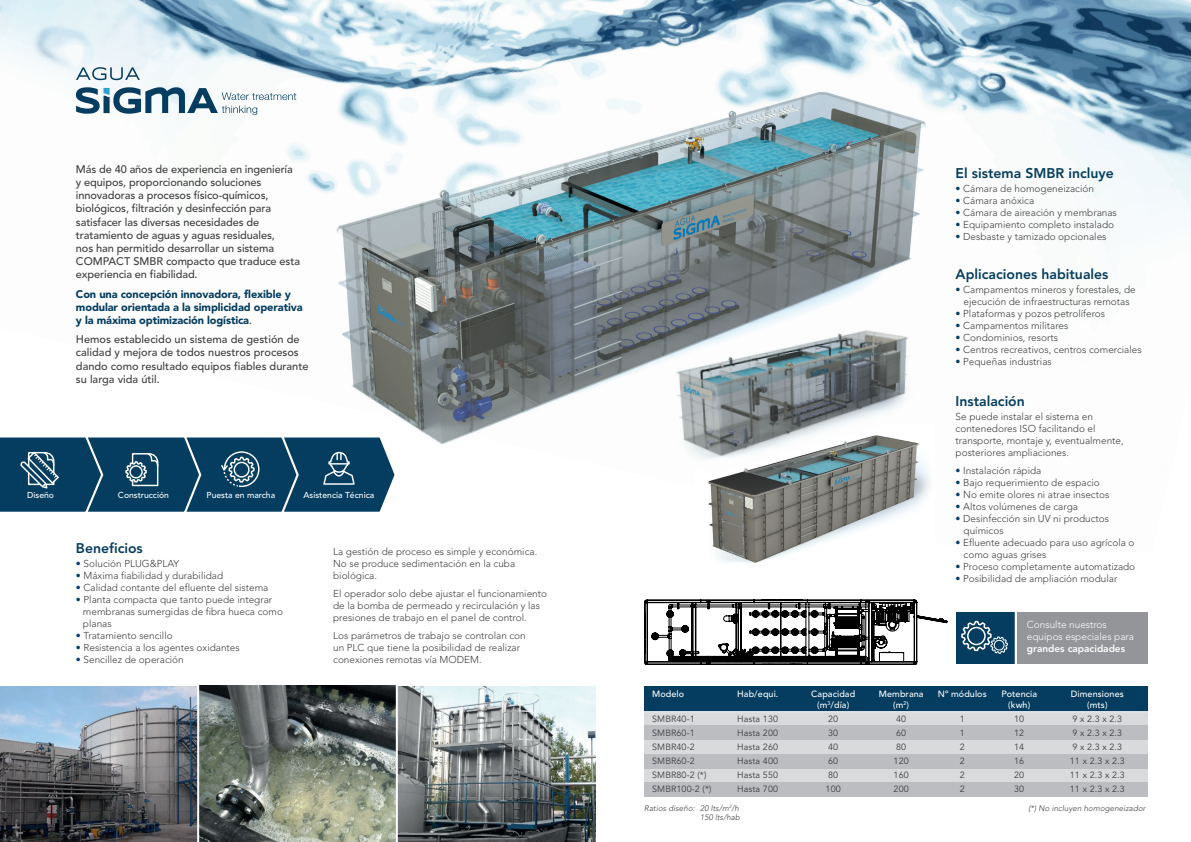
<style>
.page{position:relative;width:1191px;height:842px;background:#fff}
.page>*{position:absolute;margin:0;border:0;box-sizing:border-box;transform-origin:0 0}
.t1{font:800 14px "Avenir";color:#043d5f}
.t2{font:500 11px/13.2px "Avenir";letter-spacing:-.01em;color:#3e3e3f}
.t3{font:900 11px/13.2px "Avenir";letter-spacing:-.01em;color:#043d5f}
.t4{font:300 10px/12px "Avenir";color:#3e3e3f}
.t5{font:300 10px/12px "Avenir";color:#fff}
.t6{font:9px "Avenir";letter-spacing:.01em;color:#3e3e3f}
.t7{font:500 9px "Avenir";letter-spacing:.01em;color:#fff}
.t8{font:500 8.6px "Avenir";color:#fff}
.t9{font:italic 300 8px "Avenir";letter-spacing:.01em;color:#3e3e3f}
.s1{font-weight:500;color:#3e3e3f}
.s2{color:#043d5f}
.s3{font-weight:800}
</style>
<div class="page">
<img style="left:0;top:0;width:1191px;height:227px">
<svg style="left:76px;top:87px;width:220px;height:28px"></svg>
<svg style="left:76px;top:67px;width:64px;height:13px"></svg>
<svg style="left:0;top:437px;width:383px;height:75px;background:#174c6b"></svg>
<img style="left:0;top:686px;width:595px;height:156px">
<hr style="left:197px;top:673px;width:2px;height:169px;background:#fff">
<hr style="left:396px;top:678px;width:2px;height:164px;background:#fff">
<div style="left:644px;top:688px;width:504px;height:108px;background:#d9dadc"></div>
<div style="left:644px;top:686px;width:504px;height:26px;background:#043d5f"></div>
<div style="left:644px;top:726px;width:504px;height:14px;background:#bcbdc0"></div>
<hr style="left:614px;top:711px;width:549px;height:1px;background:#fff">
<div style="left:644px;top:754px;width:504px;height:14px;background:#bcbdc0"></div>
<div style="left:644px;top:782px;width:504px;height:14px;background:#bcbdc0"></div>
<div style="left:956px;top:612px;width:58px;height:52px;background:#043d5f"></div>
<svg style="left:961px;top:620px;width:47px;height:34px"></svg>
<svg style="left:994px;top:640px;width:10px;height:10px"></svg>
<div style="left:993px;top:639px;width:11px;height:12px;border:1px solid #fff;border-radius:5px"></div>
<div style="left:1017px;top:612px;width:130px;height:52px;background:#939598"></div>
<img style="left:333px;top:50px;width:615px;height:454px">
<img style="left:695px;top:424px;width:239px;height:139px">
<img style="left:664px;top:321px;width:253px;height:151px">
<svg style="left:644px;top:600px;width:303px;height:65px"></svg>
<p class="t2" style="left:76px;top:163px;width:226px">Más de 40 años de experiencia en ingeniería y equipos, proporcionando soluciones innovadoras a procesos físico-químicos, biológicos, filtración y desinfección para satisfacer las diversas necesidades de tratamiento de aguas y aguas residuales,<br>nos han permitido desarrollar un sistema COMPACT SMBR compacto que traduce esta experiencia en fiabilidad.</p>
<p class="t3" style="left:76px;top:287px;width:228px">Con una concepción innovadora, flexible y modular orientada a la simplicidad operativa y la máxima optimización logística<span class="s1">.</span></p>
<p class="t2" style="left:76px;top:333px;width:234px">Hemos establecido un sistema de gestión de calidad y mejora de todos nuestros procesos dando como resultado equipos fiables durante su larga vida útil.</p>
<p class="t8" style="left:27px;top:490px;width:28px">Diseño</p>
<p class="t8" style="left:118px;top:490px;width:53px">Construcción</p>
<p class="t8" style="left:207px;top:490px;width:70px">Puesta en marcha</p>
<p class="t8" style="left:303px;top:490px;width:72px">Asistencia Técnica</p>
<p class="t1" style="left:76px;top:540px;width:68px">Beneficios</p>
<p class="t4" style="left:76px;top:558px;width:105px"><span class="s2">•</span> Solución PLUG&amp;PLAY</p>
<p class="t4" style="left:76px;top:570px;width:149px"><span class="s2">•</span> Máxima fiabilidad y durabilidad</p>
<p class="t4" style="left:76px;top:582px;width:194px"><span class="s2">•</span> Calidad contante del efluente del sistema</p>
<p class="t4" style="left:83px;top:594px;width:201px;text-indent:-7px"><span class="s2">•</span> Planta compacta que tanto puede integrar membranas sumergidas de fibra hueca como planas</p>
<p class="t4" style="left:76px;top:630px;width:98px"><span class="s2">•</span> Tratamiento sencillo</p>
<p class="t4" style="left:76px;top:642px;width:165px"><span class="s2">•</span> Resistencia a los agentes oxidantes</p>
<p class="t4" style="left:76px;top:654px;width:109px"><span class="s2">•</span> Sencillez de operación</p>
<p class="t4" style="left:333px;top:546px;width:206px">La gestión de proceso es simple y económica.</p>
<p class="t4" style="left:333px;top:558px;width:183px">No se produce sedimentación en la cuba biológica.</p>
<p class="t4" style="left:333px;top:588px;width:215px">El operador solo debe ajustar el funcionamiento de la bomba de permeado y recirculación y las presiones de trabajo en el panel de control.</p>
<p class="t4" style="left:333px;top:630px;width:194px">Los parámetros de trabajo se controlan con un PLC que tiene la posibilidad de realizar conexiones remotas vía MODEM.</p>
<p class="t1" style="left:955px;top:165px;width:160px">El sistema SMBR incluye</p>
<p class="t4" style="left:955px;top:182px;width:140px"><span class="s2">•</span> Cámara de homogeneización</p>
<p class="t4" style="left:955px;top:194px;width:80px"><span class="s2">•</span> Cámara anóxica</p>
<p class="t4" style="left:955px;top:206px;width:163px"><span class="s2">•</span> Cámara de aireación y membranas</p>
<p class="t4" style="left:955px;top:218px;width:160px"><span class="s2">•</span> Equipamiento completo instalado</p>
<p class="t4" style="left:955px;top:230px;width:152px"><span class="s2">•</span> Desbaste y tamizado opcionales</p>
<p class="t1" style="left:955px;top:266px;width:154px">Aplicaciones habituales</p>
<p class="t4" style="left:955px;top:283px;width:182px;text-align:center"><span class="s2">•</span> Campamentos mineros y forestales, de ejecución de infraestructuras remotas</p>
<p class="t4" style="left:955px;top:307px;width:151px"><span class="s2">•</span> Plataformas y pozos petrolíferos</p>
<p class="t4" style="left:955px;top:319px;width:114px"><span class="s2">•</span> Campamentos militares</p>
<p class="t4" style="left:955px;top:331px;width:104px"><span class="s2">•</span> Condominios, resorts</p>
<p class="t4" style="left:955px;top:343px;width:188px"><span class="s2">•</span> Centros recreativos, centros comerciales</p>
<p class="t4" style="left:955px;top:355px;width:98px"><span class="s2">•</span> Pequeñas industrias</p>
<p class="t1" style="left:955px;top:392px;width:71px">Instalación</p>
<p class="t4" style="left:955px;top:410px;width:170px">Se puede instalar el sistema en contenedores ISO facilitando el transporte, montaje y, eventualmente, posteriores ampliaciones.</p>
<p class="t4" style="left:955px;top:464px;width:87px"><span class="s2">•</span> Instalación rápida</p>
<p class="t4" style="left:955px;top:476px;width:146px"><span class="s2">•</span> Bajo requerimiento de espacio</p>
<p class="t4" style="left:955px;top:488px;width:155px"><span class="s2">•</span> No emite olores ni atrae insectos</p>
<p class="t4" style="left:955px;top:500px;width:124px"><span class="s2">•</span> Altos volúmenes de carga</p>
<p class="t4" style="left:963px;top:512px;width:147px;text-indent:-8px"><span class="s2">•</span> Desinfección sin UV ni productos químicos</p>
<p class="t4" style="left:963px;top:536px;width:172px;text-indent:-8px"><span class="s2">•</span> Efluente adecuado para uso agrícola o como aguas grises</p>
<p class="t4" style="left:955px;top:560px;width:181px"><span class="s2">•</span> Proceso completamente automatizado</p>
<p class="t4" style="left:955px;top:572px;width:163px"><span class="s2">•</span> Posibilidad de ampliación modular</p>
<p class="t5" style="left:1027px;top:618px;width:81px">Consulte nuestros</p>
<p class="t5" style="left:1027px;top:630px;width:109px">equipos especiales para <span class="s3">grandes capacidades</span></p>
<p class="t7" style="left:652px;top:689px;width:33px">Modelo</p>
<p class="t7" style="left:737px;top:689px;width:43px">Hab/equi.</p>
<p class="t7" style="left:811px;top:689px;width:46px">Capacidad</p>
<p class="t7" style="left:879px;top:689px;width:46px">Membrana</p>
<p class="t7" style="left:937px;top:689px;width:50px">Nº módulos</p>
<p class="t7" style="left:1001px;top:689px;width:37px">Potencia</p>
<p class="t7" style="left:1070px;top:689px;width:54px">Dimensiones</p>
<p class="t7" style="left:817px;top:700px;width:34px">(m<sup>3</sup>/día)</p>
<p class="t7" style="left:893px;top:700px;width:17px">(m<sup>2</sup>)</p>
<p class="t7" style="left:1008px;top:700px;width:23px">(kwh)</p>
<p class="t7" style="left:1087px;top:700px;width:22px">(mts)</p>
<p class="t6" style="left:652px;top:714px;width:44px">SMBR40-1</p>
<p class="t6" style="left:737px;top:714px;width:42px">Hasta 130</p>
<p class="t6" style="left:828px;top:714px;width:12px">20</p>
<p class="t6" style="left:896px;top:714px;width:12px">40</p>
<p class="t6" style="left:959px;top:714px;width:7px">1</p>
<p class="t6" style="left:1014px;top:714px;width:12px">10</p>
<p class="t6" style="left:1072px;top:714px;width:51px">9 x 2.3 x 2.3</p>
<p class="t6" style="left:652px;top:728px;width:44px">SMBR60-1</p>
<p class="t6" style="left:737px;top:728px;width:42px">Hasta 200</p>
<p class="t6" style="left:828px;top:728px;width:12px">30</p>
<p class="t6" style="left:896px;top:728px;width:12px">60</p>
<p class="t6" style="left:959px;top:728px;width:7px">1</p>
<p class="t6" style="left:1014px;top:728px;width:12px">12</p>
<p class="t6" style="left:1072px;top:728px;width:51px">9 x 2.3 x 2.3</p>
<p class="t6" style="left:652px;top:742px;width:44px">SMBR40-2</p>
<p class="t6" style="left:737px;top:742px;width:42px">Hasta 260</p>
<p class="t6" style="left:828px;top:742px;width:12px">40</p>
<p class="t6" style="left:896px;top:742px;width:12px">80</p>
<p class="t6" style="left:959px;top:742px;width:7px">2</p>
<p class="t6" style="left:1014px;top:742px;width:12px">14</p>
<p class="t6" style="left:1072px;top:742px;width:51px">9 x 2.3 x 2.3</p>
<p class="t6" style="left:652px;top:756px;width:44px">SMBR60-2</p>
<p class="t6" style="left:737px;top:756px;width:42px">Hasta 400</p>
<p class="t6" style="left:828px;top:756px;width:12px">60</p>
<p class="t6" style="left:893px;top:756px;width:17px">120</p>
<p class="t6" style="left:959px;top:756px;width:7px">2</p>
<p class="t6" style="left:1014px;top:756px;width:12px">16</p>
<p class="t6" style="left:1069px;top:756px;width:56px">11 x 2.3 x 2.3</p>
<p class="t6" style="left:652px;top:770px;width:56px">SMBR80-2 (*)</p>
<p class="t6" style="left:737px;top:770px;width:42px">Hasta 550</p>
<p class="t6" style="left:828px;top:770px;width:12px">80</p>
<p class="t6" style="left:893px;top:770px;width:17px">160</p>
<p class="t6" style="left:959px;top:770px;width:7px">2</p>
<p class="t6" style="left:1014px;top:770px;width:12px">20</p>
<p class="t6" style="left:1069px;top:770px;width:56px">11 x 2.3 x 2.3</p>
<p class="t6" style="left:652px;top:784px;width:61px">SMBR100-2 (*)</p>
<p class="t6" style="left:737px;top:784px;width:42px">Hasta 700</p>
<p class="t6" style="left:825px;top:784px;width:17px">100</p>
<p class="t6" style="left:893px;top:784px;width:17px">200</p>
<p class="t6" style="left:959px;top:784px;width:7px">2</p>
<p class="t6" style="left:1014px;top:784px;width:12px">30</p>
<p class="t6" style="left:1069px;top:784px;width:56px">11 x 2.3 x 2.3</p>
<p class="t9" style="left:644px;top:803px;width:96px">Ratios diseño: 20 lts/m<sup>2</sup>/h</p>
<p class="t9" style="left:1028px;top:803px;width:119px">(*) No incluyen homogeneizador</p>
<p class="t9" style="left:700px;top:813px;width:41px">150 lts/hab</p>
</div>
